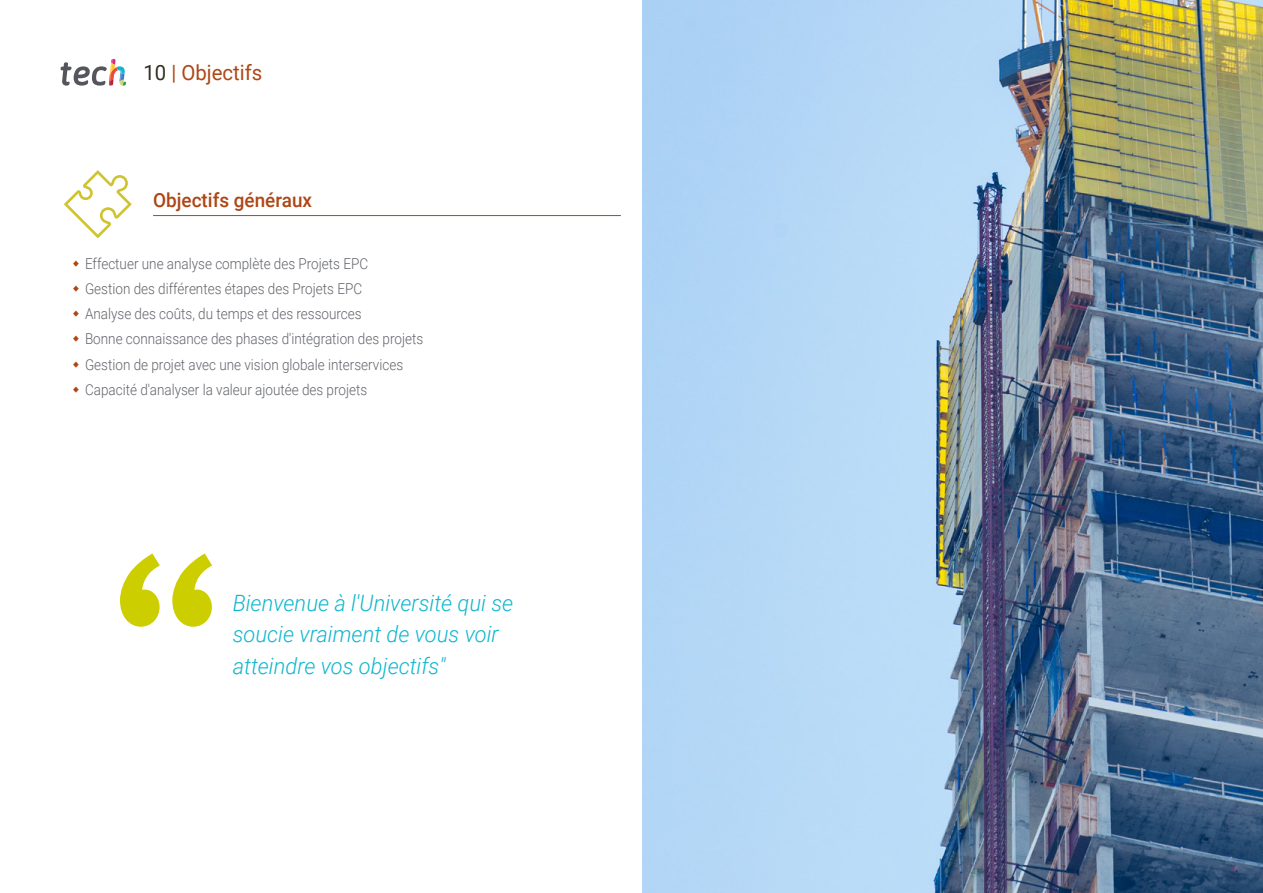
<style>
.page{position:relative;width:1263px;height:893px;background:#fff}
.page>*{position:absolute;margin:0;border:0;box-sizing:border-box;transform-origin:0 0}
.t1{font:italic 300 22.5px/31.5px "Roboto";color:#0fb6cf}
.t2{font:21px "Roboto";color:#ae4615}
.t3{font:500 19.5px "Roboto";color:#ae4615}
.t4{font:300 15px/25.2px "Roboto";color:#61646a;scale:.9 1}
.s1{color:#312e20}
</style>
<div class="page">
<img style="left:642px;top:0;width:621px;height:893px">
<svg style="left:64px;top:170px;width:68px;height:68px"></svg>
<svg style="left:61px;top:59px;width:65px;height:27px"></svg>
<svg style="left:120px;top:553px;width:92px;height:74px"></svg>
<hr style="left:153px;top:215px;width:468px;height:1px;background:#ae4615">
<h2 class="t2" style="left:144px;top:57px;width:120px"><span class="s1">10</span> | Objectifs</h2>
<h3 class="t3" style="left:153px;top:187px;width:160px">Objectifs généraux</h3>
<p class="t4" style="left:85px;top:250px;width:377px">Effectuer une analyse complète des Projets EPC<br>Gestion des différentes étapes des Projets EPC<br>Analyse des coûts, du temps et des ressources<br>Bonne connaissance des phases d'intégration des projets Gestion de projet avec une vision globale interservices Capacité d'analyser la valeur ajoutée des projets</p>
<h1 class="t1" style="left:233px;top:586px;width:282px">Bienvenue à l'Université qui se soucie vraiment de vous voir atteindre vos objectifs"</h1>
</div>
